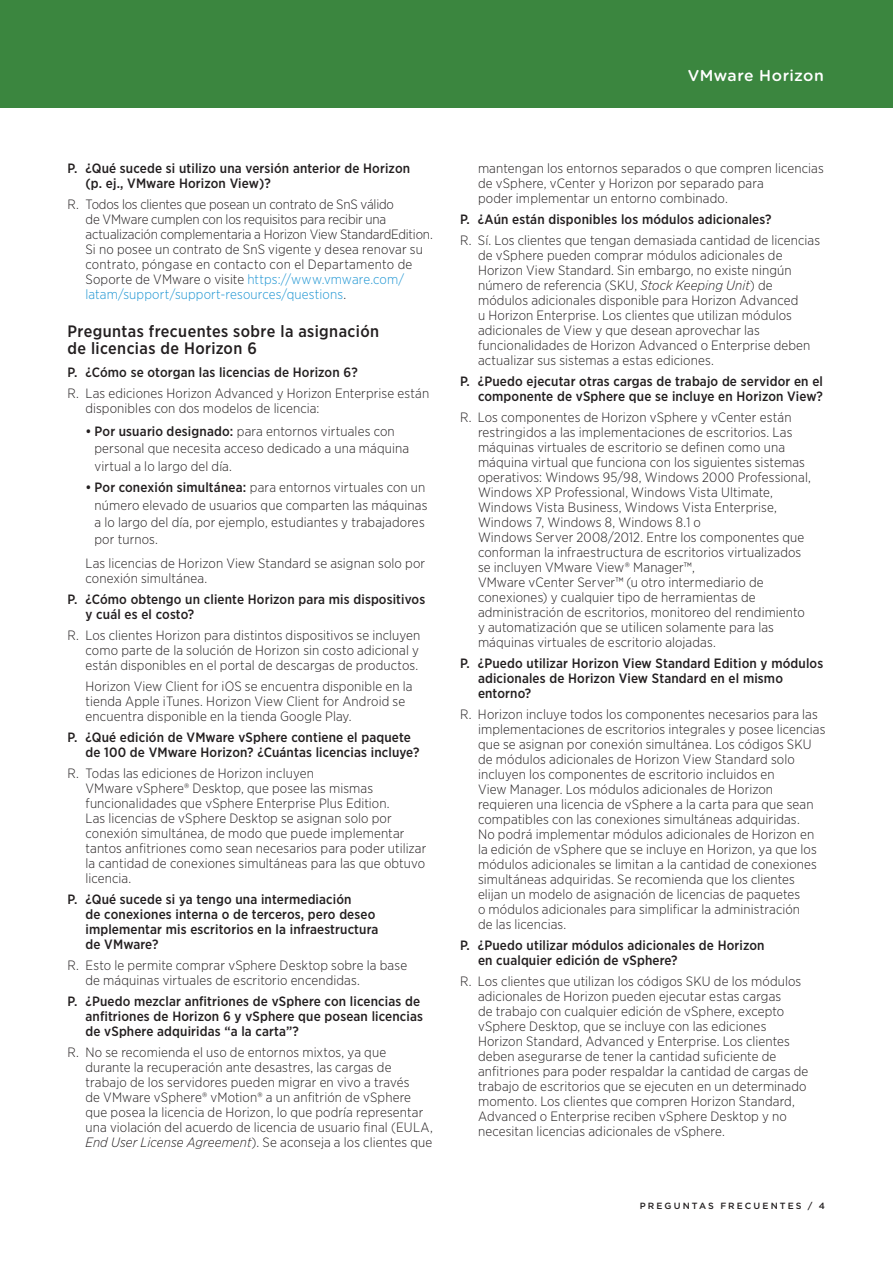
<style>
.page{position:relative;width:893px;height:1263px;background:#fff}
.page>*{position:absolute;margin:0;border:0;box-sizing:border-box;transform-origin:0 0}
._4a_Subhead_1{font:500 16.5px/17.2px "Gotham Narrow";letter-spacing:.025em;color:#231f20}
.t1{font:500 15.75px "Gotham Rounded";letter-spacing:.025em;color:#fff}
._5a_Body_Answer{font:300 13.5px/15px "Gotham Narrow";letter-spacing:.01em;color:#231f20}
._4b_Subhead_2_Questi{font:500 13.5px/15px "Gotham Narrow";letter-spacing:.01em;color:#231f20}
.t2{font:500 9px "Gotham";letter-spacing:.23em;color:#231f20}
.s1{color:#1c94d2}
.s2{font-weight:500}
.s3{font-style:italic}
</style>
<div class="page">
<div style="left:0;top:0;width:893px;height:108px;background:#3b863f"></div>
<p class="t1" style="left:688px;top:64px;width:138px">VMware Horizon</p>
<p class="_4b_Subhead_2_Questi" style="left:86px;top:160px;width:326px;text-indent:-18px">P. ¿Qué sucede si utilizo una versión anterior de Horizon (p. ej., VMware Horizon View)?</p>
<p class="_5a_Body_Answer" style="left:86px;top:196px;width:349px;text-indent:-18px">R. Todos los clientes que posean un contrato de SnS válido<br>de VMware cumplen con los requisitos para recibir una actualización complementaria a Horizon View StandardEdition.<br>Si no posee un contrato de SnS vigente y desea renovar su contrato, póngase en contacto con el Departamento de Soporte de VMware o visite <span class="s1">https://www.vmware.com/ latam/support/support-resources/questions</span>.</p>
<p class="_4a_Subhead_1" style="left:68px;top:322px;width:313px">Preguntas frecuentes sobre la asignación de licencias de Horizon 6</p>
<p class="_4b_Subhead_2_Questi" style="left:68px;top:364px;width:292px">P. ¿Cómo se otorgan las licencias de Horizon 6?</p>
<p class="_5a_Body_Answer" style="left:86px;top:385px;width:345px;text-indent:-18px">R. Las ediciones Horizon Advanced y Horizon Enterprise están disponibles con dos modelos de licencia:</p>
<p class="_5a_Body_Answer" style="left:94px;top:422px;width:316px;line-height:17.2px;text-indent:-9px"><span class="s2">• Por usuario designado:</span> para entornos virtuales con personal que necesita acceso dedicado a una máquina virtual a lo largo del día.</p>
<p class="_5a_Body_Answer" style="left:94px;top:479px;width:334px;line-height:17.2px;text-indent:-9px"><span class="s2">• Por conexión simultánea:</span> para entornos virtuales con un número elevado de usuarios que comparten las máquinas a lo largo del día, por ejemplo, estudiantes y trabajadores por turnos.</p>
<p class="_5a_Body_Answer" style="left:85px;top:555px;width:341px">Las licencias de Horizon View Standard se asignan solo por conexión simultánea.</p>
<p class="_4b_Subhead_2_Questi" style="left:86px;top:592px;width:341px;text-indent:-18px">P. ¿Cómo obtengo un cliente Horizon para mis dispositivos y cuál es el costo?</p>
<p class="_5a_Body_Answer" style="left:86px;top:627px;width:336px;text-align:justify;text-indent:-18px">R. Los clientes Horizon para distintos dispositivos se incluyen como parte de la solución de Horizon sin costo adicional y están disponibles en el portal de descargas de productos.</p>
<p class="_5a_Body_Answer" style="left:85px;top:678px;width:329px">Horizon View Client for iOS se encuentra disponible en la tienda Apple iTunes. Horizon View Client for Android se encuentra disponible en la tienda Google Play.</p>
<p class="_4b_Subhead_2_Questi" style="left:86px;top:730px;width:335px;text-indent:-18px">P. ¿Qué edición de VMware vSphere contiene el paquete de 100 de VMware Horizon? ¿Cuántas licencias incluye?</p>
<p class="_5a_Body_Answer" style="left:86px;top:765px;width:342px;text-indent:-18px">R. Todas las ediciones de Horizon incluyen<br>VMware vSphere® Desktop, que posee las mismas funcionalidades que vSphere Enterprise Plus Edition.<br>Las licencias de vSphere Desktop se asignan solo por conexión simultánea, de modo que puede implementar tantos anfitriones como sean necesarios para poder utilizar la cantidad de conexiones simultáneas para las que obtuvo licencia.</p>
<p class="_4b_Subhead_2_Questi" style="left:86px;top:892px;width:294px;text-indent:-18px">P. ¿Qué sucede si ya tengo una intermediación<br>de conexiones interna o de terceros, pero deseo implementar mis escritorios en la infraestructura de VMware?</p>
<p class="_5a_Body_Answer" style="left:86px;top:957px;width:323px;text-indent:-18px">R. Esto le permite comprar vSphere Desktop sobre la base de máquinas virtuales de escritorio encendidas.</p>
<p class="_4b_Subhead_2_Questi" style="left:86px;top:994px;width:339px;text-indent:-18px">P. ¿Puedo mezclar anfitriones de vSphere con licencias de anfitriones de Horizon 6 y vSphere que posean licencias de vSphere adquiridas “a la carta”?</p>
<p class="_5a_Body_Answer" style="left:86px;top:1044px;width:349px;text-indent:-18px">R. No se recomienda el uso de entornos mixtos, ya que durante la recuperación ante desastres, las cargas de trabajo de los servidores pueden migrar en vivo a través<br>de VMware vSphere® vMotion® a un anfitrión de vSphere que posea la licencia de Horizon, lo que podría representar una violación del acuerdo de licencia de usuario final (EULA, <span class="s3">End User License Agreement</span>). Se aconseja a los clientes que</p>
<p class="_5a_Body_Answer" style="left:478px;top:160px;width:347px">mantengan los entornos separados o que compren licencias de vSphere, vCenter y Horizon por separado para<br>poder implementar un entorno combinado.</p>
<p class="_4b_Subhead_2_Questi" style="left:460px;top:211px;width:313px">P. ¿Aún están disponibles los módulos adicionales?</p>
<p class="_5a_Body_Answer" style="left:478px;top:232px;width:344px;text-indent:-18px">R. Sí. Los clientes que tengan demasiada cantidad de licencias de vSphere pueden comprar módulos adicionales de Horizon View Standard. Sin embargo, no existe ningún número de referencia (SKU, <span class="s3">Stock Keeping Unit</span>) de módulos adicionales disponible para Horizon Advanced<br>u Horizon Enterprise. Los clientes que utilizan módulos adicionales de View y que desean aprovechar las funcionalidades de Horizon Advanced o Enterprise deben actualizar sus sistemas a estas ediciones.</p>
<p class="_4b_Subhead_2_Questi" style="left:460px;top:373px;width:364px;text-align:right">P. ¿Puedo ejecutar otras cargas de trabajo de servidor en el componente de vSphere que se incluye en Horizon View?</p>
<p class="_5a_Body_Answer" style="left:478px;top:409px;width:334px;text-indent:-18px">R. Los componentes de Horizon vSphere y vCenter están restringidos a las implementaciones de escritorios. Las máquinas virtuales de escritorio se definen como una máquina virtual que funciona con los siguientes sistemas operativos: Windows 95/98, Windows 2000 Professional, Windows XP Professional, Windows Vista Ultimate, Windows Vista Business, Windows Vista Enterprise, Windows 7, Windows 8, Windows 8.1 o<br>Windows Server 2008/2012. Entre los componentes que conforman la infraestructura de escritorios virtualizados se incluyen VMware View® Manager™,<br>VMware vCenter Server™ (u otro intermediario de conexiones) y cualquier tipo de herramientas de administración de escritorios, monitoreo del rendimiento y automatización que se utilicen solamente para las máquinas virtuales de escritorio alojadas.</p>
<p class="_4b_Subhead_2_Questi" style="left:478px;top:655px;width:347px;text-indent:-18px">P. ¿Puedo utilizar Horizon View Standard Edition y módulos adicionales de Horizon View Standard en el mismo entorno?</p>
<p class="_5a_Body_Answer" style="left:478px;top:706px;width:349px;text-indent:-18px">R. Horizon incluye todos los componentes necesarios para las implementaciones de escritorios integrales y posee licencias que se asignan por conexión simultánea. Los códigos SKU de módulos adicionales de Horizon View Standard solo incluyen los componentes de escritorio incluidos en<br>View Manager. Los módulos adicionales de Horizon requieren una licencia de vSphere a la carta para que sean compatibles con las conexiones simultáneas adquiridas.<br>No podrá implementar módulos adicionales de Horizon en la edición de vSphere que se incluye en Horizon, ya que los módulos adicionales se limitan a la cantidad de conexiones simultáneas adquiridas. Se recomienda que los clientes elijan un modelo de asignación de licencias de paquetes<br>o módulos adicionales para simplificar la administración<br>de las licencias.</p>
<p class="_4b_Subhead_2_Questi" style="left:478px;top:937px;width:288px;text-indent:-18px">P. ¿Puedo utilizar módulos adicionales de Horizon en cualquier edición de vSphere?</p>
<p class="_5a_Body_Answer" style="left:478px;top:973px;width:332px;text-indent:-18px">R. Los clientes que utilizan los códigos SKU de los módulos adicionales de Horizon pueden ejecutar estas cargas<br>de trabajo con cualquier edición de vSphere, excepto vSphere Desktop, que se incluye con las ediciones Horizon Standard, Advanced y Enterprise. Los clientes deben asegurarse de tener la cantidad suficiente de anfitriones para poder respaldar la cantidad de cargas de trabajo de escritorios que se ejecuten en un determinado momento. Los clientes que compren Horizon Standard, Advanced o Enterprise reciben vSphere Desktop y no necesitan licencias adicionales de vSphere.</p>
<p class="t2" style="left:640px;top:1200px;width:187px">PREGUNTAS FRECUENTES / 4</p>
</div>
